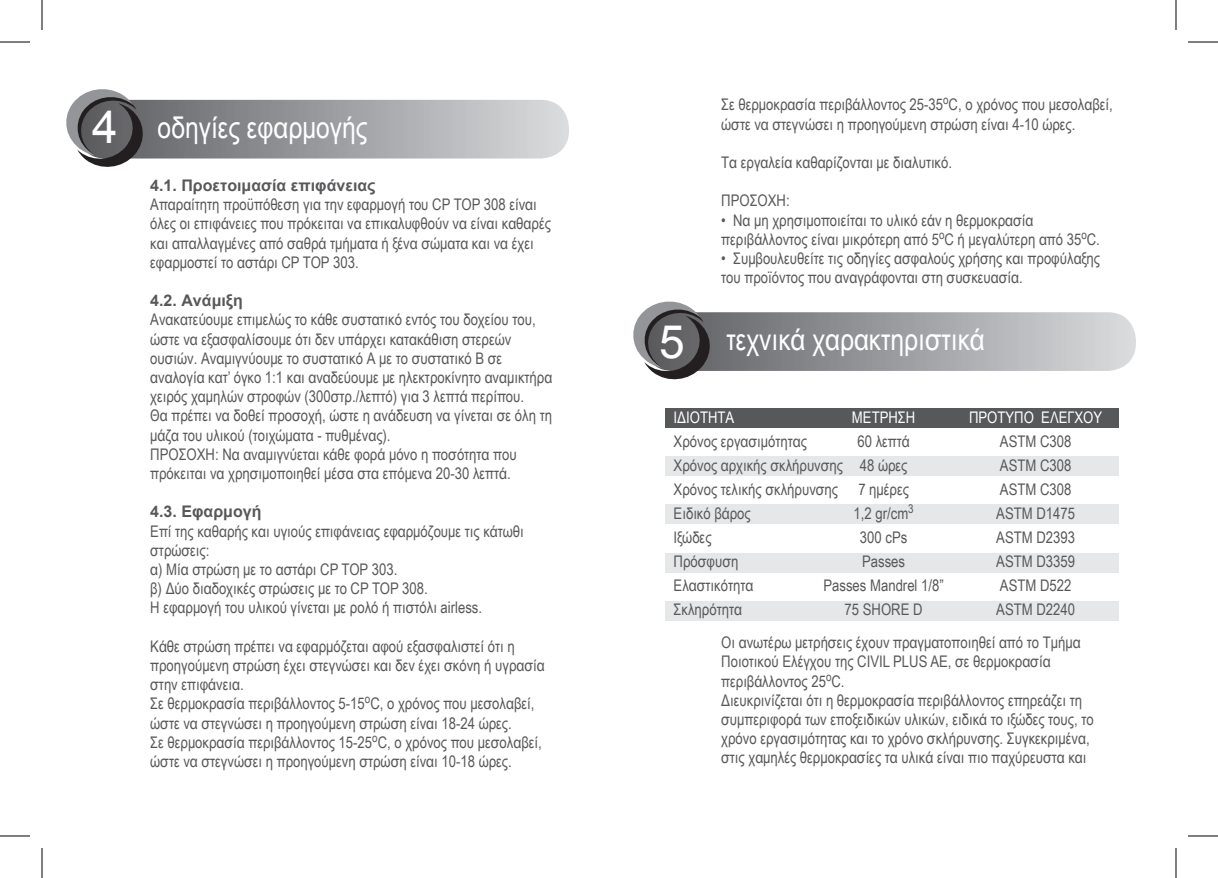
<style>
.page{position:relative;width:1218px;height:878px;background:#fff}
.page>*{position:absolute;margin:0;border:0;box-sizing:border-box;transform-origin:0 0}
.t1{font:30px "Arial Narrow";color:#fff}
.t2{font:16px/19.2px "Arial Narrow";color:#57585a}
.t3{font:700 16px "Arial";color:#57585a}
.t4{font:16px "Arial Narrow";color:#fff}
.s1{font-family:"Arial";font-size:46px}
</style>
<div class="page">
<div style="left:666px;top:602px;width:453px;height:19px;background:#e6e7e9"></div>
<div style="left:666px;top:554px;width:453px;height:19px;background:#e6e7e9"></div>
<div style="left:666px;top:456px;width:453px;height:19px;background:#e6e7e9"></div>
<div style="left:666px;top:504px;width:453px;height:19px;background:#e6e7e9"></div>
<div style="left:666px;top:408px;width:453px;height:19px;background:#57585a"></div>
<svg style="left:77px;top:100px;width:492px;height:58px;background:#a1a3a6"></svg>
<svg style="left:66px;top:89px;width:80px;height:78px"></svg>
<svg style="left:644px;top:312px;width:492px;height:59px;background:#a2a3a6"></svg>
<svg style="left:633px;top:301px;width:80px;height:79px"></svg>
<hr style="left:0;top:42px;width:30px;height:1px;background:#000">
<hr style="left:1188px;top:42px;width:30px;height:1px;background:#000">
<hr style="left:0;top:835px;width:30px;height:1px;background:#000">
<hr style="left:1188px;top:835px;width:30px;height:1px;background:#000">
<hr style="left:42px;top:0;width:1px;height:30px;background:#000">
<hr style="left:42px;top:848px;width:1px;height:30px;background:#000">
<hr style="left:1176px;top:0;width:1px;height:30px;background:#000">
<hr style="left:1176px;top:848px;width:1px;height:30px;background:#000">
<h1 class="t1" style="left:92px;top:105px;width:277px"><span class="s1">4</span> οδηγίες εφαρμογής</h1>
<p class="t3" style="left:150px;top:175px;width:227px">4.1. Προετοιμασία επιφάνειας</p>
<p class="t2" style="left:150px;top:194px;width:402px">Απαραίτητη προϋπόθεση για την εφαρμογή του CP TOP 308 είναι όλες οι επιφάνειες που πρόκειται να επικαλυφθούν να είναι καθαρές και απαλλαγμένες από σαθρά τμήματα ή ξένα σώματα και να έχει εφαρμοστεί το αστάρι CP TOP 303.</p>
<p class="t3" style="left:150px;top:290px;width:94px">4.2. Ανάμιξη</p>
<p class="t2" style="left:150px;top:309px;width:403px">Ανακατεύουμε επιμελώς το κάθε συστατικό εντός του δοχείου του, ώστε να εξασφαλίσουμε ότι δεν υπάρχει κατακάθιση στερεών ουσιών. Αναμιγνύουμε το συστατικό Α με το συστατικό Β σε αναλογία κατ’ όγκο 1:1 και αναδεύουμε με ηλεκτροκίνητο αναμικτήρα χειρός χαμηλών στροφών (300στρ./λεπτό) για 3 λεπτά περίπου.<br>Θα πρέπει να δοθεί προσοχή, ώστε η ανάδευση να γίνεται σε όλη τη μάζα του υλικού (τοιχώματα - πυθμένας).<br>ΠΡΟΣΟΧΗ: Να αναμιγνύεται κάθε φορά μόνο η ποσότητα που πρόκειται να χρησιμοποιηθεί μέσα στα επόμενα 20-30 λεπτά.</p>
<p class="t3" style="left:150px;top:501px;width:113px">4.3. Εφαρμογή</p>
<p class="t2" style="left:150px;top:521px;width:375px">Επί της καθαρής και υγιούς επιφάνειας εφαρμόζουμε τις κάτωθι στρώσεις:<br>α) Μία στρώση με το αστάρι CP TOP 303.<br>β) Δύο διαδοχικές στρώσεις με το CP TOP 308.<br>Η εφαρμογή του υλικού γίνεται με ρολό ή πιστόλι airless.</p>
<p class="t2" style="left:150px;top:636px;width:396px">Κάθε στρώση πρέπει να εφαρμόζεται αφού εξασφαλιστεί ότι η προηγούμενη στρώση έχει στεγνώσει και δεν έχει σκόνη ή υγρασία στην επιφάνεια.<br>Σε θερμοκρασία περιβάλλοντος 5-15<sup>ο</sup>C, ο χρόνος που μεσολαβεί, ώστε να στεγνώσει η προηγούμενη στρώση είναι 18-24 ώρες.<br>Σε θερμοκρασία περιβάλλοντος 15-25<sup>ο</sup>C, ο χρόνος που μεσολαβεί, ώστε να στεγνώσει η προηγούμενη στρώση είναι 10-18 ώρες.</p>
<p class="t2" style="left:721px;top:95px;width:393px">Σε θερμοκρασία περιβάλλοντος 25-35<sup>ο</sup>C, ο χρόνος που μεσολαβεί, ώστε να στεγνώσει η προηγούμενη στρώση είναι 4-10 ώρες.</p>
<p class="t2" style="left:721px;top:152px;width:232px">Τα εργαλεία καθαρίζονται με διαλυτικό.</p>
<p class="t2" style="left:721px;top:191px;width:70px">ΠΡΟΣΟΧΗ:</p>
<p class="t2" style="left:721px;top:210px;width:380px">• Να μη χρησιμοποιείται το υλικό εάν η θερμοκρασία περιβάλλοντος είναι μικρότερη από 5<sup>ο</sup>C ή μεγαλύτερη από 35<sup>ο</sup>C.</p>
<p class="t2" style="left:721px;top:248px;width:380px">• Συμβουλευθείτε τις οδηγίες ασφαλούς χρήσης και προφύλαξης του προϊόντος που αναγράφονται στη συσκευασία.</p>
<h1 class="t1" style="left:659px;top:317px;width:327px"><span class="s1">5</span> τεχνικά χαρακτηριστικά</h1>
<p class="t4" style="left:674px;top:406px;width:62px">ΙΔΙΟΤΗΤΑ</p>
<p class="t4" style="left:852px;top:406px;width:65px">ΜΕΤΡΗΣΗ</p>
<p class="t4" style="left:969px;top:406px;width:135px">ΠΡΟΤΥΠΟ ΕΛΕΓΧΟΥ</p>
<p class="t2" style="left:674px;top:431px;width:135px">Χρόνος εργασιμότητας</p>
<p class="t2" style="left:857px;top:431px;width:54px">60 λεπτά</p>
<p class="t2" style="left:1000px;top:431px;width:73px">ASTM C308</p>
<p class="t2" style="left:674px;top:455px;width:235px">Χρόνος αρχικής σκλήρυνσης 48 ώρες</p>
<p class="t2" style="left:1000px;top:455px;width:73px">ASTM C308</p>
<p class="t2" style="left:674px;top:479px;width:166px">Χρόνος τελικής σκλήρυνσης</p>
<p class="t2" style="left:858px;top:479px;width:52px">7 ημέρες</p>
<p class="t2" style="left:1000px;top:479px;width:73px">ASTM C308</p>
<p class="t2" style="left:674px;top:503px;width:79px">Ειδικό βάρος</p>
<p class="t2" style="left:853px;top:503px;width:62px">1,2 gr/cm<sup>3</sup></p>
<p class="t2" style="left:996px;top:503px;width:80px">ASTM D1475</p>
<p class="t2" style="left:674px;top:527px;width:39px">Ιξώδες</p>
<p class="t2" style="left:860px;top:527px;width:49px">300 cPs</p>
<p class="t2" style="left:996px;top:527px;width:80px">ASTM D2393</p>
<p class="t2" style="left:674px;top:551px;width:66px">Πρόσφυση</p>
<p class="t2" style="left:862px;top:551px;width:45px">Passes</p>
<p class="t2" style="left:996px;top:551px;width:80px">ASTM D3359</p>
<p class="t2" style="left:674px;top:575px;width:81px">Ελαστικότητα</p>
<p class="t2" style="left:823px;top:575px;width:122px">Passes Mandrel 1/8”</p>
<p class="t2" style="left:1000px;top:575px;width:73px">ASTM D522</p>
<p class="t2" style="left:674px;top:599px;width:70px">Σκληρότητα</p>
<p class="t2" style="left:845px;top:599px;width:80px">75 SHORE D</p>
<p class="t2" style="left:996px;top:599px;width:80px">ASTM D2240</p>
<p class="t2" style="left:721px;top:632px;width:374px">Οι ανωτέρω μετρήσεις έχουν πραγματοποιηθεί από το Τμήμα Ποιοτικού Ελέγχου της CIVIL PLUS AE, σε θερμοκρασία περιβάλλοντος 25<sup>ο</sup>C.<br>Διευκρινίζεται ότι η θερμοκρασία περιβάλλοντος επηρεάζει τη συμπεριφορά των εποξειδικών υλικών, ειδικά το ιξώδες τους, το χρόνο εργασιμότητας και το χρόνο σκλήρυνσης. Συγκεκριμένα, στις χαμηλές θερμοκρασίες τα υλικά είναι πιο παχύρευστα και</p>
</div>
